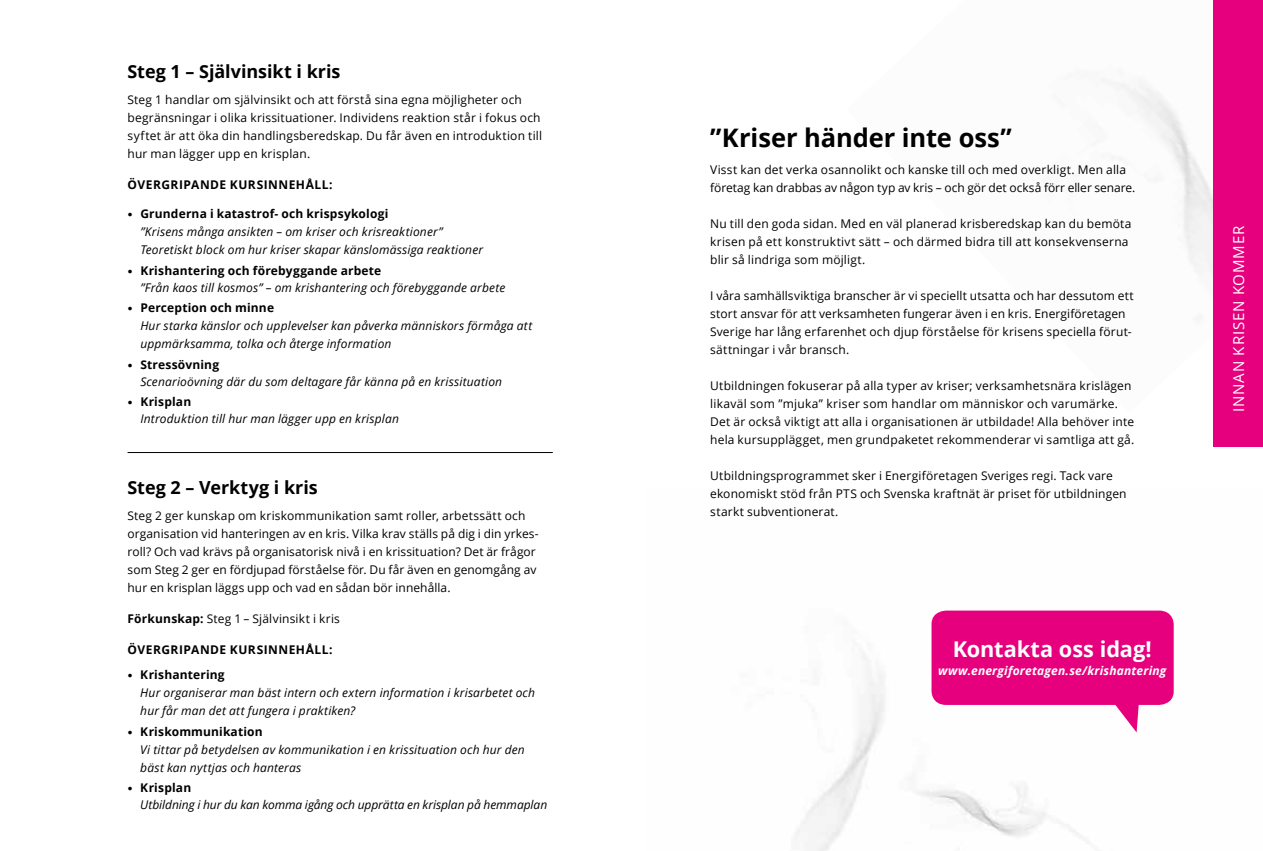
<style>
.page{position:relative;width:1263px;height:851px;background:#fff}
.page>*{position:absolute;margin:0;border:0;box-sizing:border-box;transform-origin:0 0}
.t1{font:700 25.5px "Open Sans";letter-spacing:-.005em;color:#000}
.t2{font:700 21.75px "Open Sans";letter-spacing:-.005em;color:#fff}
.t3{font:700 18px "Open Sans";color:#000}
.t4{font:15px "Open Sans";letter-spacing:.055em;color:#fff}
.t5{font:12px/18px "Open Sans";letter-spacing:.015em;color:#000}
.t6{font:italic 12px/18px "Open Sans";letter-spacing:.015em;color:#000}
.t7{font:italic 12px/16.5px "Open Sans";letter-spacing:-.005em;color:#000}
.t8{font:700 12px "Open Sans";letter-spacing:.04em;color:#000}
.t9{font:italic 700 12px "Open Sans";letter-spacing:.015em;color:#fff}
.s1{font-family:"Cambria";font-weight:700;font-style:normal}
.s2{font-weight:700;font-style:normal}
.s3{font-weight:700}
</style>
<div class="page">
<img style="left:795px;top:655px;width:342px;height:195px">
<div style="left:1213px;top:0;width:50px;height:446px;background:#e6007d"></div>
<hr style="left:128px;top:452px;width:425px;height:1px;background:#000">
<svg style="left:931px;top:610px;width:243px;height:122px"></svg>
<h3 class="t3" style="left:128px;top:58px;width:214px">Steg 1 – Självinsikt i kris</h3>
<p class="t5" style="left:128px;top:90px;width:416px">Steg 1 handlar om självinsikt och att förstå sina egna möjligheter och begränsningar i olika krissituationer. Individens reaktion står i fokus och syftet är att öka din handlingsberedskap. Du får även en introduktion till hur man lägger upp en krisplan.</p>
<p class="t8" style="left:128px;top:176px;width:207px">ÖVERGRIPANDE KURSINNEHÅLL:</p>
<p class="t6" style="left:140px;top:204px;width:344px;text-indent:-13px"><span class="s1">•</span> <span class="s2">Grunderna i katastrof- och krispsykologi<br></span>”Krisens många ansikten – om kriser och krisreaktioner”<br>Teoretiskt block om hur kriser skapar känslomässiga reaktioner</p>
<p class="t6" style="left:140px;top:262px;width:367px;line-height:16.5px;text-indent:-13px"><span class="s1">•</span> <span class="s2">Krishantering och förebyggande arbete<br></span>”Från kaos till kosmos” – om krishantering och förebyggande arbete</p>
<p class="t6" style="left:140px;top:298px;width:393px;text-indent:-13px"><span class="s1">•</span> <span class="s2">Perception och minne<br></span>Hur starka känslor och upplevelser kan påverka människors förmåga att uppmärksamma, tolka och återge information</p>
<p class="t6" style="left:140px;top:356px;width:363px;line-height:16.5px;text-indent:-13px"><span class="s1">•</span> <span class="s2">Stressövning<br></span>Scenarioövning där du som deltagare får känna på en krissituation</p>
<p class="t6" style="left:140px;top:393px;width:260px;line-height:16.5px;text-indent:-13px"><span class="s1">•</span> <span class="s2">Krisplan<br></span>Introduktion till hur man lägger upp en krisplan</p>
<h3 class="t3" style="left:128px;top:474px;width:192px">Steg 2 – Verktyg i kris</h3>
<p class="t5" style="left:128px;top:506px;width:412px">Steg 2 ger kunskap om kriskommunikation samt roller, arbetssätt och organisation vid hanteringen av en kris. Vilka krav ställs på dig i din yrkes&shy;roll? Och vad krävs på organisatorisk nivå i en krissituation? Det är frågor som Steg 2 ger en fördjupad förståelse för. Du får även en genomgång av hur en krisplan läggs upp och vad en sådan bör innehålla.</p>
<p class="t5" style="left:128px;top:609px;width:214px"><span class="s3">Förkunskap:</span> Steg 1 – Självinsikt i kris</p>
<p class="t8" style="left:128px;top:641px;width:207px">ÖVERGRIPANDE KURSINNEHÅLL:</p>
<p class="t6" style="left:140px;top:665px;width:396px;text-indent:-13px"><span class="s1">•</span> <span class="s2">Krishantering<br></span>Hur organiserar man bäst intern och extern information i krisarbetet och hur får man det att fungera i praktiken?</p>
<p class="t6" style="left:140px;top:721px;width:386px;text-indent:-13px"><span class="s1">•</span> <span class="s2">Kriskommunikation<br></span>Vi tittar på betydelsen av kommunikation i en krissituation och hur den bäst kan nyttjas och hanteras</p>
<p class="t7" style="left:140px;top:779px;width:408px;text-indent:-13px"><span class="s1">•</span> <span class="s2">Krisplan<br></span>Utbildning i hur du kan komma igång och upprätta en krisplan på hemmaplan</p>
<h1 class="t1" style="left:710px;top:120px;width:303px">”Kriser händer inte oss”</h1>
<p class="t5" style="left:710px;top:160px;width:427px">Visst kan det verka osannolikt och kanske till och med overkligt. Men alla företag kan drabbas av någon typ av kris – och gör det också förr eller senare.</p>
<p class="t5" style="left:710px;top:214px;width:423px">Nu till den goda sidan. Med en väl planerad krisberedskap kan du bemöta krisen på ett konstruktivt sätt – och därmed bidra till att konsekvenserna blir så lindriga som möjligt.</p>
<p class="t5" style="left:710px;top:286px;width:425px">I våra samhällsviktiga branscher är vi speciellt utsatta och har dessutom ett stort ansvar för att verksamheten fungerar även i en kris. Energiföretagen Sverige har lång erfarenhet och djup förståelse för krisens speciella förut&shy;sättningar i vår bransch.</p>
<p class="t5" style="left:710px;top:376px;width:426px">Utbildningen fokuserar på alla typer av kriser; verksamhetsnära krislägen likaväl som ”mjuka” kriser som handlar om människor och varumärke.<br>Det är också viktigt att alla i organisationen är utbildade! Alla behöver inte hela kursupplägget, men grundpaketet rekommenderar vi samtliga att gå.</p>
<p class="t5" style="left:710px;top:466px;width:418px">Utbildningsprogrammet sker i Energiföretagen Sveriges regi. Tack vare ekonomiskt stöd från PTS och Svenska kraftnät är priset för utbildningen starkt subventionerat.</p>
<h2 class="t2" style="left:953px;top:634px;width:200px">Kontakta oss idag!</h2>
<p class="t9" style="left:938px;top:662px;width:230px">www.energiforetagen.se/krishantering</p>
<p class="t4" style="left:1228px;top:412px;width:188px;rotate:-90deg">INNAN KRISEN KOMMER</p>
</div>
